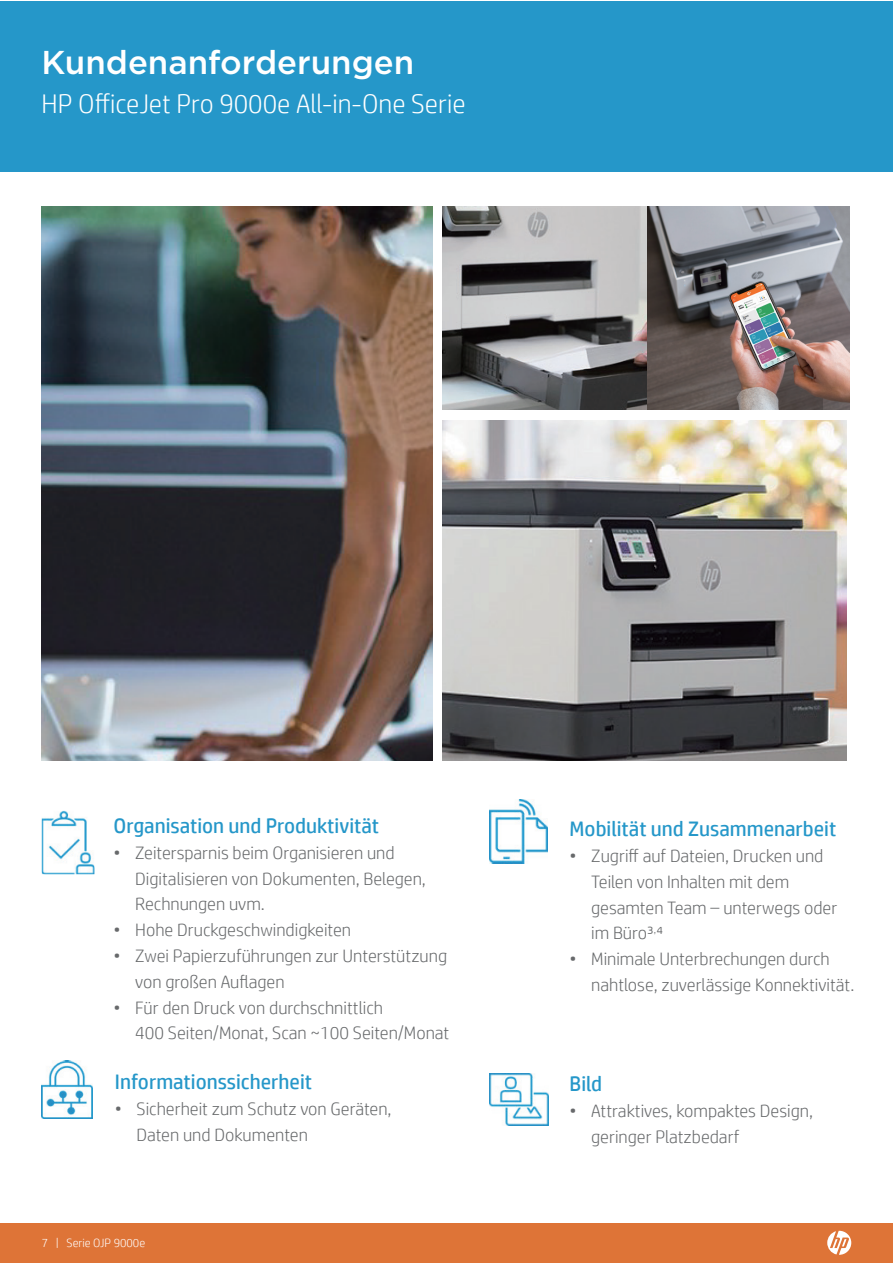
<style>
.page{position:relative;width:893px;height:1263px;background:#fff}
.page>*{position:absolute;margin:0;border:0;box-sizing:border-box;transform-origin:0 0}
.t1{font:500 33px "Gotham";color:#fff}
.t2{font:300 27px "HP Simplified";color:#fff}
.t3{font:21px "HP Simplified";color:#2597c9}
.t4{font:300 18px/25.8px "HP Simplified";color:#67696b}
.t5{font:300 12px "HP Simplified";color:#fff}
</style>
<div class="page">
<div style="left:0;top:1px;width:893px;height:170px;background:#2597c9"></div>
<img style="left:42px;top:811px;width:52px;height:63px">
<img style="left:42px;top:1061px;width:51px;height:57px">
<img style="left:490px;top:799px;width:58px;height:64px">
<img style="left:490px;top:1074px;width:58px;height:51px">
<div style="left:0;top:1223px;width:893px;height:40px;background:#de7437"></div>
<svg style="left:827px;top:1231px;width:24px;height:24px"></svg>
<img style="left:443px;top:421px;width:403px;height:339px">
<img style="left:443px;top:207px;width:406px;height:202px">
<img style="left:42px;top:207px;width:390px;height:553px">
<h1 class="t1" style="left:42px;top:41px;width:374px">Kundenanforderungen</h1>
<h2 class="t2" style="left:42px;top:86px;width:425px">HP OfficeJet Pro 9000e All-in-One Serie</h2>
<p class="t3" style="left:114px;top:812px;width:267px">Organisation und Produktivität</p>
<p class="t4" style="left:135px;top:839px;width:292px;text-indent:-22px">• Zeitersparnis beim Organisieren und<br>Digitalisieren von Dokumenten, Belegen,<br>Rechnungen uvm.</p>
<p class="t4" style="left:114px;top:916px;width:239px">• Hohe Druckgeschwindigkeiten</p>
<p class="t4" style="left:135px;top:942px;width:313px;text-indent:-22px">• Zwei Papierzuführungen zur Unterstützung von großen Auflagen</p>
<p class="t4" style="left:135px;top:994px;width:316px;text-indent:-22px">• Für den Druck von durchschnittlich<br>400 Seiten/Monat, Scan ~100 Seiten/Monat</p>
<p class="t3" style="left:115px;top:1068px;width:199px">Informationssicherheit</p>
<p class="t4" style="left:137px;top:1095px;width:257px;text-indent:-22px">• Sicherheit zum Schutz von Geräten,<br>Daten und Dokumenten</p>
<p class="t5" style="left:42px;top:1235px;width:105px">7 | Serie OJP 9000e</p>
<p class="t3" style="left:570px;top:815px;width:268px">Mobilität und Zusammenarbeit</p>
<p class="t4" style="left:591px;top:842px;width:248px;text-indent:-22px">• Zugriff auf Dateien, Drucken und<br>Teilen von Inhalten mit dem gesamten Team – unterwegs oder im Büro³<sup>,</sup>⁴</p>
<p class="t4" style="left:591px;top:946px;width:265px;text-indent:-22px">• Minimale Unterbrechungen durch nahtlose, zuverlässige Konnektivität.</p>
<p class="t3" style="left:570px;top:1070px;width:34px">Bild</p>
<p class="t4" style="left:591px;top:1097px;width:223px;text-indent:-22px">• Attraktives, kompaktes Design, geringer Platzbedarf</p>
</div>
